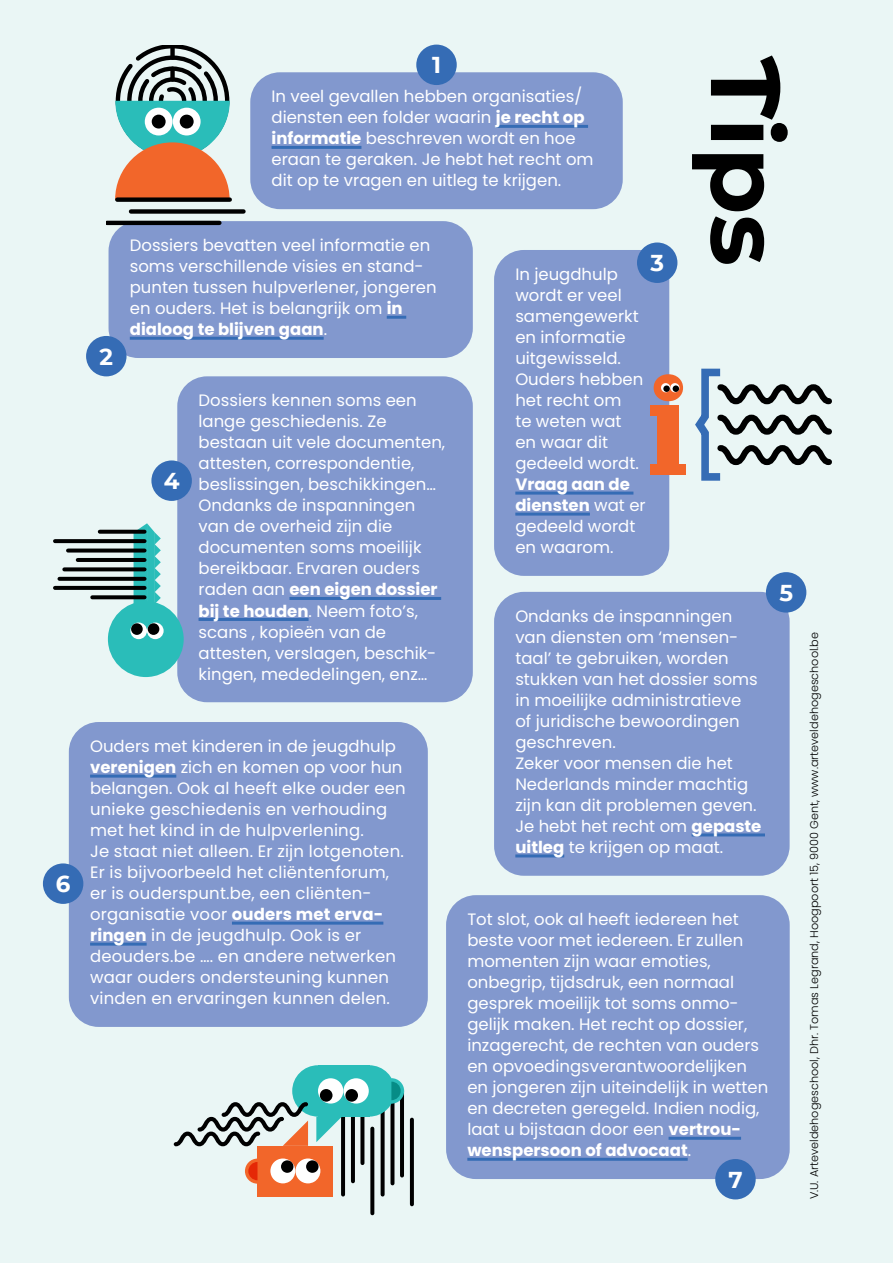
<style>
.page{position:relative;width:893px;height:1263px;background:#eaf6f5}
.page>*{position:absolute;margin:0;border:0;box-sizing:border-box;transform-origin:0 0}
.t1{font:700 97.5px "Montserrat Alternates";color:#000}
.t2{font:700 22.95px "Montserrat Alternates";color:#fff}
.t3{font:16.5px/21px "Poppins";color:#fff}
.t4{font:300 11.25px "Poppins";color:#000}
.s1{font-weight:700}
</style>
<div class="page">
<div style="left:69px;top:722px;width:359px;height:305px;background:#8298ce;border-radius:30px"></div>
<hr style="left:90px;top:775px;width:86px;height:3px;background:#356cb5">
<hr style="left:232px;top:922px;width:151px;height:3px;background:#356cb5">
<hr style="left:90px;top:943px;width:57px;height:3px;background:#356cb5">
<div style="left:250px;top:72px;width:373px;height:137px;background:#8298ce;border-radius:30px"></div>
<hr style="left:496px;top:125px;width:92px;height:3px;background:#356cb5">
<hr style="left:272px;top:146px;width:89px;height:3px;background:#356cb5">
<div style="left:494px;top:250px;width:175px;height:326px;background:#8298ce;border-radius:30px"></div>
<hr style="left:515px;top:492px;width:118px;height:3px;background:#356cb5">
<hr style="left:515px;top:513px;width:75px;height:3px;background:#356cb5">
<div style="left:109px;top:221px;width:364px;height:137px;background:#8298ce;border-radius:30px"></div>
<hr style="left:387px;top:316px;width:19px;height:3px;background:#356cb5">
<hr style="left:130px;top:337px;width:194px;height:3px;background:#356cb5">
<div style="left:177px;top:376px;width:296px;height:326px;background:#8298ce;border-radius:30px"></div>
<hr style="left:289px;top:597px;width:152px;height:3px;background:#356cb5">
<hr style="left:199px;top:618px;width:110px;height:3px;background:#356cb5">
<div style="left:494px;top:592px;width:296px;height:284px;background:#8298ce;border-radius:30px"></div>
<hr style="left:692px;top:833px;width:73px;height:3px;background:#356cb5">
<hr style="left:515px;top:854px;width:49px;height:3px;background:#356cb5">
<div style="left:416px;top:45px;width:41px;height:40px;background:#356cb5;border-radius:50%"></div>
<div style="left:86px;top:336px;width:41px;height:40px;background:#356cb5;border-radius:50%"></div>
<div style="left:637px;top:242px;width:40px;height:41px;background:#356cb5;border-radius:50%"></div>
<div style="left:151px;top:460px;width:41px;height:41px;background:#356cb5;border-radius:50%"></div>
<div style="left:43px;top:863px;width:40px;height:41px;background:#356cb5;border-radius:50%"></div>
<div style="left:766px;top:572px;width:40px;height:41px;background:#356cb5;border-radius:50%"></div>
<div style="left:446px;top:895px;width:344px;height:284px;background:#8298ce;border-radius:30px"></div>
<hr style="left:669px;top:1137px;width:72px;height:3px;background:#356cb5">
<hr style="left:467px;top:1158px;width:221px;height:3px;background:#356cb5">
<svg style="left:654px;top:374px;width:29px;height:27px"></svg>
<svg style="left:661px;top:383px;width:9px;height:9px"></svg>
<div style="left:663px;top:385px;width:7px;height:7px;background:#000;border-radius:50%"></div>
<svg style="left:670px;top:383px;width:9px;height:9px"></svg>
<div style="left:673px;top:385px;width:6px;height:7px;background:#000;border-radius:50%"></div>
<div style="left:657px;top:406px;width:22px;height:69px;background:#f2662a"></div>
<div style="left:651px;top:406px;width:28px;height:10px;background:#f2662a"></div>
<div style="left:651px;top:465px;width:28px;height:10px;background:#f2662a"></div>
<div style="left:657px;top:465px;width:29px;height:10px;background:#f2662a"></div>
<svg style="left:695px;top:369px;width:137px;height:112px"></svg>
<svg style="left:381px;top:1111px;width:4px;height:83px"></svg>
<svg style="left:390px;top:1104px;width:4px;height:79px"></svg>
<hr style="left:400px;top:1091px;width:4px;height:84px;background:#000">
<svg style="left:410px;top:1119px;width:4px;height:85px"></svg>
<svg style="left:341px;top:1116px;width:4px;height:78px"></svg>
<hr style="left:351px;top:1096px;width:4px;height:85px;background:#000">
<svg style="left:360px;top:1116px;width:4px;height:47px"></svg>
<svg style="left:370px;top:1128px;width:4px;height:85px"></svg>
<div style="left:318px;top:1065px;width:51px;height:51px;background:#2abdb9"></div>
<svg style="left:316px;top:1116px;width:26px;height:26px"></svg>
<div style="left:292px;top:1065px;width:52px;height:51px;background:#2abdb9;border-radius:50%"></div>
<div style="left:344px;top:1065px;width:51px;height:51px;background:#2abdb9;border-radius:50%"></div>
<svg style="left:391px;top:1078px;width:13px;height:26px"></svg>
<svg style="left:318px;top:1078px;width:51px;height:25px"></svg>
<div style="left:257px;top:1146px;width:76px;height:50px;background:#f2662a"></div>
<svg style="left:245px;top:1158px;width:12px;height:26px"></svg>
<svg style="left:270px;top:1158px;width:50px;height:25px"></svg>
<svg style="left:174px;top:1102px;width:134px;height:44px"></svg>
<svg style="left:115px;top:45px;width:117px;height:155px"></svg>
<hr style="left:107px;top:221px;width:112px;height:4px;background:#000">
<div style="left:131px;top:209px;width:112px;height:5px;background:#000"></div>
<div style="left:117px;top:197px;width:113px;height:5px;background:#000"></div>
<div style="left:108px;top:601px;width:76px;height:76px;background:#2abdb9;border-radius:50%"></div>
<svg style="left:134px;top:523px;width:27px;height:81px"></svg>
<svg style="left:64px;top:567px;width:81px;height:4px"></svg>
<svg style="left:59px;top:577px;width:86px;height:4px"></svg>
<svg style="left:55px;top:586px;width:90px;height:4px"></svg>
<svg style="left:92px;top:595px;width:53px;height:4px"></svg>
<svg style="left:100px;top:530px;width:45px;height:4px"></svg>
<svg style="left:55px;top:539px;width:90px;height:4px"></svg>
<svg style="left:68px;top:548px;width:77px;height:4px"></svg>
<hr style="left:78px;top:558px;width:67px;height:4px;background:#000">
<svg style="left:147px;top:622px;width:17px;height:17px"></svg>
<div style="left:148px;top:623px;width:11px;height:12px;background:#000;border-radius:50%"></div>
<svg style="left:130px;top:622px;width:17px;height:17px"></svg>
<div style="left:131px;top:623px;width:12px;height:12px;background:#000;border-radius:50%"></div>
<div style="left:715px;top:1159px;width:41px;height:40px;background:#356cb5;border-radius:50%"></div>
<h2 class="t2" style="left:56px;top:867px;width:16px">6</h2>
<h1 class="t1" style="left:816px;top:57px;width:211px;rotate:90deg">Tips</h1>
<h2 class="t2" style="left:432px;top:49px;width:10px">1</h2>
<p class="t3" style="left:272px;top:86px;width:324px">In veel gevallen hebben organisaties/ diensten een folder waarin <span class="s1">je recht op informatie</span> beschreven wordt en hoe eraan te geraken. Je hebt het recht om dit op te vragen en uitleg te krijgen.</p>
<p class="t3" style="left:130px;top:235px;width:308px">Dossiers bevatten veel informatie en soms verschillende visies en stand&shy;punten tussen hulpverlener, jongeren en ouders. Het is belangrijk om <span class="s1">in dialoog te blijven gaan</span>.</p>
<h2 class="t2" style="left:650px;top:246px;width:15px">3</h2>
<p class="t3" style="left:515px;top:264px;width:129px">In jeugdhulp wordt er veel samengewerkt en informatie uitgewisseld.<br>Ouders hebben het recht om<br>te weten wat en waar dit gedeeld wordt.</p>
<p class="t3" style="left:515px;top:474px;width:132px"><span class="s1">Vraag aan de diensten</span> wat er gedeeld wordt en waarom.</p>
<h2 class="t2" style="left:100px;top:340px;width:15px">2</h2>
<p class="t3" style="left:199px;top:390px;width:248px">Dossiers kennen soms een lange geschiedenis. Ze bestaan uit vele documenten, attesten, correspondentie, beslissingen, beschikkingen…<br>Ondanks de inspanningen van de overheid zijn die documenten soms moeilijk bereikbaar. Ervaren ouders raden aan <span class="s1">een eigen dossier bij te houden</span>. Neem foto’s, scans , kopieën van de attesten, verslagen, beschik&shy;kingen, mededelingen, enz…</p>
<h2 class="t2" style="left:164px;top:464px;width:17px">4</h2>
<h2 class="t2" style="left:779px;top:576px;width:15px">5</h2>
<p class="t3" style="left:515px;top:606px;width:248px">Ondanks de inspanningen van diensten om ‘mensen&shy;taal’ te gebruiken, worden stukken van het dossier soms in moeilijke administratieve<br>of juridische bewoordingen geschreven.<br>Zeker voor mensen die het<br>Nederlands minder machtig zijn kan dit problemen geven.<br>Je hebt het recht om <span class="s1">gepaste uitleg</span> te krijgen op maat.</p>
<p class="t3" style="left:90px;top:736px;width:317px">Ouders met kinderen in de jeugdhulp <span class="s1">verenigen</span> zich en komen op voor hun belangen. Ook al heeft elke ouder een unieke geschiedenis en verhouding met het kind in de hulpverlening.<br>Je staat niet alleen. Er zijn lotgenoten.<br>Er is bijvoorbeeld het cliëntenforum, er is ouderspunt.be, een cliënten&shy;organisatie voor <span class="s1">ouders met erva&shy;ringen</span> in de jeugdhulp. Ook is er deouders.be …. en andere netwerken waar ouders ondersteuning kunnen vinden en ervaringen kunnen delen.</p>
<p class="t3" style="left:467px;top:909px;width:303px">Tot slot, ook al heeft iedereen het beste voor met iedereen. Er zullen momenten zijn waar emoties, onbegrip, tijdsdruk, een normaal gesprek moeilijk tot soms onmo&shy;gelijk maken. Het recht op dossier, inzagerecht, de rechten van ouders en opvoedingsverantwoordelijken en jongeren zijn uiteindelijk in wetten en decreten geregeld. Indien nodig, laat u bijstaan door een <span class="s1">vertrou&shy;wenspersoon of advocaat</span>.</p>
<h2 class="t2" style="left:728px;top:1163px;width:16px">7</h2>
<p class="t4" style="left:808px;top:1199px;width:569px;rotate:-90deg">V.U. Arteveldehogeschool, Dhr. Tomas Legrand, Hoogpoort 15, 9000 Gent, www.arteveldehogeschool.be</p>
</div>
